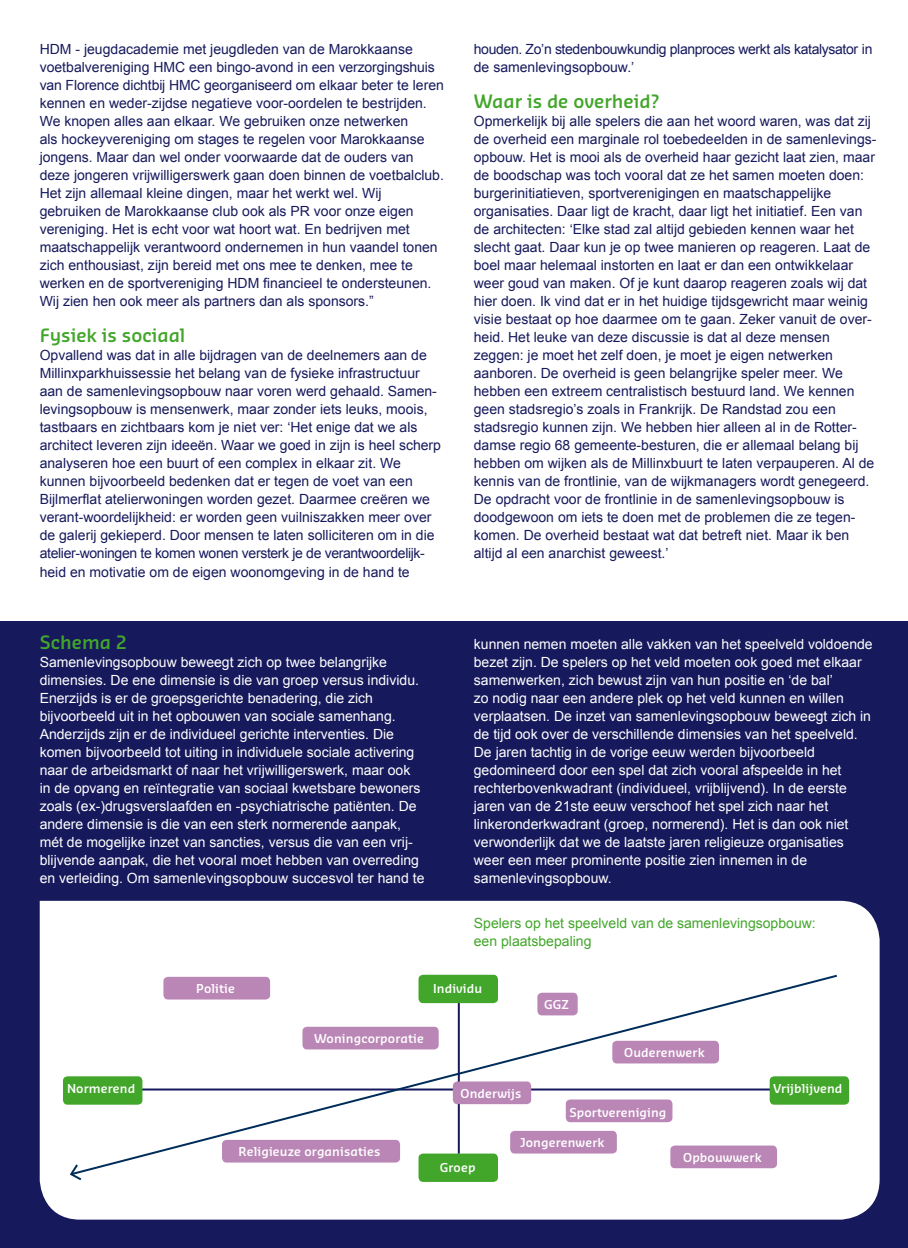
<style>
.page{position:relative;width:908px;height:1248px;background:#fff}
.page>*{position:absolute;margin:0;border:0;box-sizing:border-box;transform-origin:0 0}
.t1{font:600 18px "Sansa";color:#42a62a}
.t2{font:14px/18px "Arial";color:#16195c}
.t3{font:14px/18px "Arial";color:#fff}
.t4{font:14px/18px "Arial";letter-spacing:-.025em;color:#16195c}
.t5{font:14px/18px "Arial";color:#42a62a}
.t6{font:600 12px "Sansa";letter-spacing:.01em;color:#fff}
</style>
<div class="page">
<div style="left:0;top:621px;width:907px;height:626px;background:#16195c"></div>
<div style="left:40px;top:900px;width:839px;height:319px;background:#fff"></div>
<div style="left:418px;top:1153px;width:79px;height:28px;background:#42a62a;border-radius:5px"></div>
<svg style="left:69px;top:973px;width:769px;height:203px;background:#eee9ee"></svg>
<svg style="left:68px;top:1162px;width:15px;height:19px"></svg>
<div style="left:452px;top:1081px;width:79px;height:23px;background:#ba86b6;border-radius:5px"></div>
<div style="left:418px;top:974px;width:79px;height:29px;background:#42a62a;border-radius:5px"></div>
<div style="left:63px;top:1076px;width:79px;height:28px;background:#42a62a;border-radius:5px"></div>
<div style="left:769px;top:1076px;width:79px;height:28px;background:#42a62a;border-radius:5px"></div>
<p class="t2" style="left:40px;top:40px;width:405px">HDM - jeugdacademie met jeugdleden van de Marokkaanse voetbalvereniging HMC een bingo-avond in een verzorgingshuis van Florence dichtbij HMC georganiseerd om elkaar beter te leren kennen en weder-zijdse negatieve voor-oordelen te bestrijden.<br>We knopen alles aan elkaar. We gebruiken onze netwerken<br>als hockeyvereniging om stages te regelen voor Marokkaanse jongens. Maar dan wel onder voorwaarde dat de ouders van deze jongeren vrijwilligerswerk gaan doen binnen de voetbalclub.<br>Het zijn allemaal kleine dingen, maar het werkt wel. Wij gebruiken de Marokkaanse club ook als PR voor onze eigen vereniging. Het is echt voor wat hoort wat. En bedrijven met maatschappelijk verantwoord ondernemen in hun vaandel tonen zich enthousiast, zijn bereid met ons mee te denken, mee te werken en de sportvereniging HDM financieel te ondersteunen.<br>Wij zien hen ook meer als partners dan als sponsors.”</p>
<p class="t1" style="left:40px;top:324px;width:147px">Fysiek is sociaal</p>
<p class="t2" style="left:40px;top:346px;width:402px">Opvallend was dat in alle bijdragen van de deelnemers aan de Millinxparkhuissessie het belang van de fysieke infrastructuur aan de samenlevingsopbouw naar voren werd gehaald. Samen&shy;levingsopbouw is mensenwerk, maar zonder iets leuks, moois, tastbaars en zichtbaars kom je niet ver: ‘Het enige dat we als architect leveren zijn ideeën. Waar we goed in zijn is heel scherp analyseren hoe een buurt of een complex in elkaar zit. We kunnen bijvoorbeeld bedenken dat er tegen de voet van een Bijlmerflat atelierwoningen worden gezet. Daarmee creëren we verant-woordelijkheid: er worden geen vuilniszakken meer over de galerij gekieperd. Door mensen te laten solliciteren om in die atelier-woningen te komen wonen versterk je de verantwoordelijk&shy;heid en motivatie om de eigen woonomgeving in de hand te</p>
<p class="t1" style="left:40px;top:630px;width:89px">Schema 2</p>
<p class="t3" style="left:40px;top:652px;width:386px">Samenlevingsopbouw beweegt zich op twee belangrijke dimensies. De ene dimensie is die van groep versus individu.<br>Enerzijds is er de groepsgerichte benadering, die zich bijvoorbeeld uit in het opbouwen van sociale samenhang.<br>Anderzijds zijn er de individueel gerichte interventies. Die komen bijvoorbeeld tot uiting in individuele sociale activering naar de arbeidsmarkt of naar het vrijwilligerswerk, maar ook in de opvang en reïntegratie van sociaal kwetsbare bewoners zoals (ex-)drugsverslaafden en -psychiatrische patiënten. De andere dimensie is die van een sterk normerende aanpak, mét de mogelijke inzet van sancties, versus die van een vrij&shy;blijvende aanpak, die het vooral moet hebben van overreding en verleiding. Om samenlevingsopbouw succesvol ter hand te</p>
<p class="t4" style="left:473px;top:40px;width:400px">houden. Zo’n stedenbouwkundig planproces werkt als katalysator in de samenlevingsopbouw.’</p>
<p class="t1" style="left:473px;top:89px;width:187px">Waar is de overheid?</p>
<p class="t2" style="left:473px;top:112px;width:404px">Opmerkelijk bij alle spelers die aan het woord waren, was dat zij de overheid een marginale rol toebedeelden in de samenlevings&shy;opbouw. Het is mooi als de overheid haar gezicht laat zien, maar de boodschap was toch vooral dat ze het samen moeten doen: burgerinitiatieven, sportverenigingen en maatschappelijke organisaties. Daar ligt de kracht, daar ligt het initiatief. Een van de architecten: ‘Elke stad zal altijd gebieden kennen waar het slecht gaat. Daar kun je op twee manieren op reageren. Laat de boel maar helemaal instorten en laat er dan een ontwikkelaar weer goud van maken. Of je kunt daarop reageren zoals wij dat hier doen. Ik vind dat er in het huidige tijdsgewricht maar weinig visie bestaat op hoe daarmee om te gaan. Zeker vanuit de over&shy;heid. Het leuke van deze discussie is dat al deze mensen zeggen: je moet het zelf doen, je moet je eigen netwerken aanboren. De overheid is geen belangrijke speler meer. We hebben een extreem centralistisch bestuurd land. We kennen geen stadsregio’s zoals in Frankrijk. De Randstad zou een stadsregio kunnen zijn. We hebben hier alleen al in de Rotter&shy;damse regio 68 gemeente-besturen, die er allemaal belang bij hebben om wijken als de Millinxbuurt te laten verpauperen. Al de kennis van de frontlinie, van de wijkmanagers wordt genegeerd.<br>De opdracht voor de frontlinie in de samenlevingsopbouw is doodgewoon om iets te doen met de problemen die ze tegen&shy;komen. De overheid bestaat wat dat betreft niet. Maar ik ben altijd al een anarchist geweest.’</p>
<p class="t3" style="left:473px;top:634px;width:400px">kunnen nemen moeten alle vakken van het speelveld voldoende bezet zijn. De spelers op het veld moeten ook goed met elkaar samenwerken, zich bewust zijn van hun positie en ‘de bal’<br>zo nodig naar een andere plek op het veld kunnen en willen verplaatsen. De inzet van samenlevingsopbouw beweegt zich in de tijd ook over de verschillende dimensies van het speelveld.<br>De jaren tachtig in de vorige eeuw werden bijvoorbeeld gedomineerd door een spel dat zich vooral afspeelde in het rechterbovenkwadrant (individueel, vrijblijvend). In de eerste jaren van de 21ste eeuw verschoof het spel zich naar het linkeronderkwadrant (groep, normerend). Het is dan ook niet verwonderlijk dat we de laatste jaren religieuze organisaties weer een meer prominente positie zien innemen in de samenlevingsopbouw.</p>
<p class="t5" style="left:473px;top:913px;width:343px">Spelers op het speelveld van de samenlevingsopbouw: een plaatsbepaling</p>
<p class="t6" style="left:196px;top:980px;width:40px">Politie</p>
<p class="t6" style="left:433px;top:980px;width:51px">Individu</p>
<p class="t6" style="left:314px;top:1030px;width:111px">Woningcorporatie</p>
<p class="t6" style="left:544px;top:996px;width:26px">GGZ</p>
<p class="t6" style="left:624px;top:1044px;width:82px">Ouderenwerk</p>
<p class="t6" style="left:67px;top:1080px;width:70px">Normerend</p>
<p class="t6" style="left:772px;top:1080px;width:71px">Vrijblijvend</p>
<p class="t6" style="left:460px;top:1085px;width:62px">Onderwijs</p>
<p class="t6" style="left:238px;top:1143px;width:143px">Religieuze organisaties</p>
<p class="t6" style="left:439px;top:1159px;width:37px">Groep</p>
<p class="t6" style="left:569px;top:1104px;width:99px">Sportvereniging</p>
<p class="t6" style="left:520px;top:1134px;width:86px">Jongerenwerk</p>
<p class="t6" style="left:683px;top:1149px;width:80px">Opbouwwerk</p>
</div>
